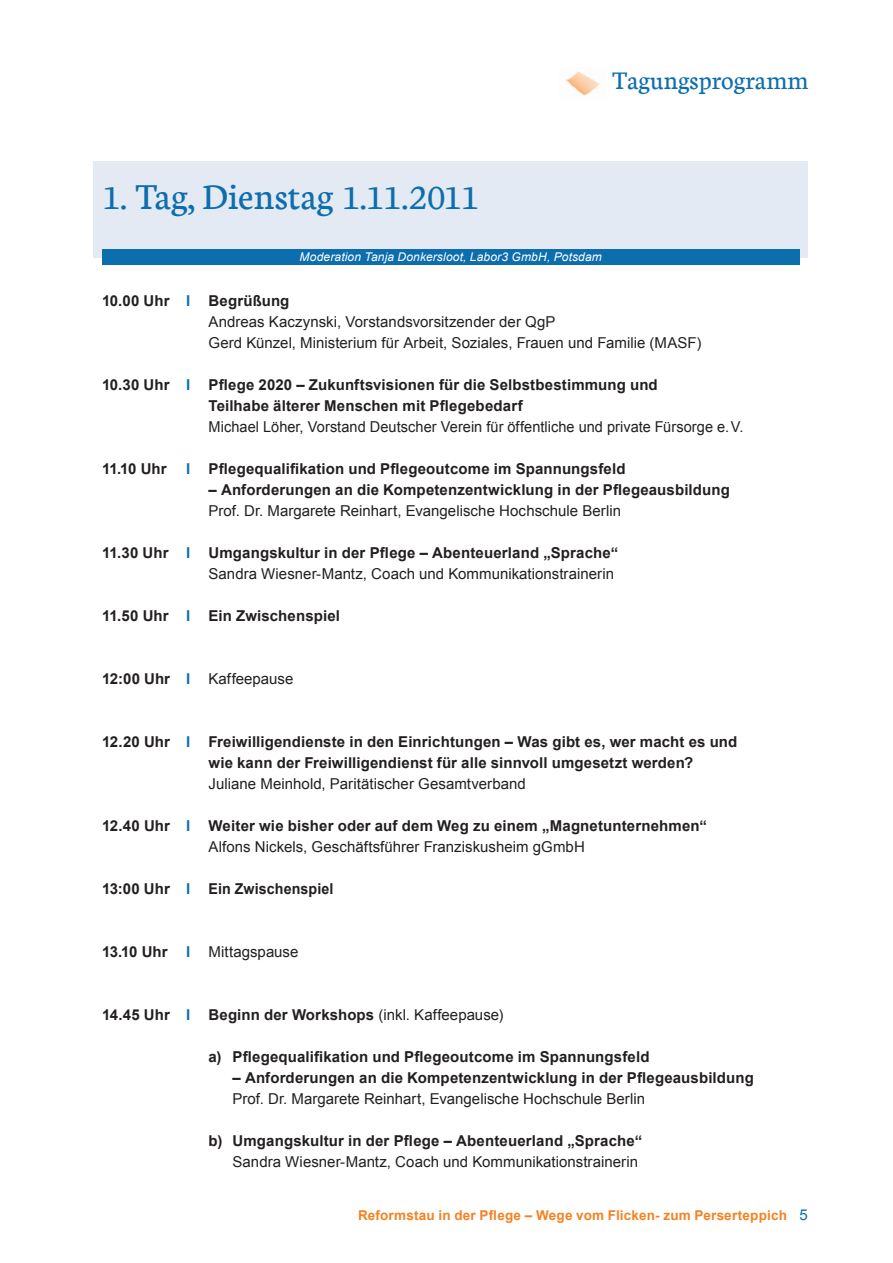
<style>
.page{position:relative;width:893px;height:1263px;background:#fff}
.page>*{position:absolute;margin:0;border:0;box-sizing:border-box;transform-origin:0 0}
.t1{font:39px "Neuton";letter-spacing:-.01em;color:#0d6eae}
.t2{font:27px "Neuton";color:#0d6eae}
.t3{font:700 15px/21px "Arial";letter-spacing:.01em;color:#231f20}
.t4{font:15px/21px "Arial";letter-spacing:.005em;color:#231f20}
.t5{font:700 13.5px "Arial";letter-spacing:.015em;color:#f58220}
.t6{font:italic 12px "Arial";letter-spacing:.015em;color:#fff}
.s1{font-weight:700}
.s2{font-weight:700;color:#0d6eae}
.s3{color:#0d6eae}
.s4{font-weight:400}
.s5{font-weight:400;font-size:15px;color:#0d6eae}
</style>
<div class="page">
<img style="left:565px;top:71px;width:35px;height:25px">
<div style="left:94px;top:162px;width:714px;height:96px;background:#e4eaf4"></div>
<div style="left:102px;top:249px;width:697px;height:16px;background:#0d6eae"></div>
<h2 class="t2" style="left:612px;top:64px;width:198px">Tagungsprogramm</h2>
<h1 class="t1" style="left:102px;top:174px;width:379px">1. Tag, Dienstag 1.11.2011</h1>
<p class="t6" style="left:300px;top:249px;width:304px">Moderation Tanja Donkersloot, Labor3 GmbH, Potsdam</p>
<p class="t4" style="left:209px;top:290px;width:495px;text-indent:-106px"><span class="s1">10.00 Uhr</span> <span class="s2">I</span> <span class="s1">Begrüßung<br></span>Andreas Kaczynski, Vorstandsvorsitzender der QgP<br>Gerd Künzel, Ministerium für Arbeit, Soziales, Frauen und Familie (MASF)</p>
<p class="t3" style="left:209px;top:375px;width:451px;text-indent:-106px">10.30 Uhr <span class="s3">I</span> Pflege 2020 – Zukunftsvisionen für die Selbstbestimmung und<br>Teilhabe älterer Menschen mit Pflegebedarf</p>
<p class="t4" style="left:209px;top:416px;width:536px">Michael Löher, Vorstand Deutscher Verein für öffentliche und private Fürsorge e.V.</p>
<p class="t3" style="left:102px;top:459px;width:66px">11.10 Uhr</p>
<p class="t3" style="left:186px;top:459px;width:441px"><span class="s3">I</span> Pflegequalifikation und Pflegeoutcome im Spannungsfeld</p>
<p class="t3" style="left:209px;top:480px;width:523px">– Anforderungen an die Kompetenzentwicklung in der Pflegeausbildung</p>
<p class="t4" style="left:209px;top:500px;width:414px">Prof. Dr. Margarete Reinhart, Evangelische Hochschule Berlin</p>
<p class="t3" style="left:102px;top:543px;width:518px;text-align:right">11.30 Uhr <span class="s3">I</span> Umgangskultur in der Pflege – Abenteuerland „Sprache“<br><span class="s4">Sandra Wiesner-Mantz, Coach und Kommunikationstrainerin</span></p>
<p class="t3" style="left:102px;top:606px;width:239px">11.50 Uhr <span class="s3">I</span> Ein Zwischenspiel</p>
<p class="t4" style="left:102px;top:668px;width:193px"><span class="s1">12:00 Uhr</span> <span class="s2">I</span> Kaffeepause</p>
<p class="t3" style="left:209px;top:732px;width:530px;text-indent:-106px">12.20 Uhr <span class="s3">I</span> Freiwilligendienste in den Einrichtungen – Was gibt es, wer macht es und wie kann der Freiwilligendienst für alle sinnvoll umgesetzt werden?</p>
<p class="t4" style="left:209px;top:773px;width:319px">Juliane Meinhold, Paritätischer Gesamtverband</p>
<p class="t3" style="left:209px;top:816px;width:500px;text-indent:-106px">12.40 Uhr <span class="s3">I</span> Weiter wie bisher oder auf dem Weg zu einem „Magnetunternehmen“<br><span class="s4">Alfons Nickels, Geschäftsführer Franziskusheim gGmbH</span></p>
<p class="t3" style="left:102px;top:879px;width:233px">13:00 Uhr <span class="s3">I</span> Ein Zwischenspiel</p>
<p class="t4" style="left:102px;top:941px;width:198px"><span class="s1">13.10 Uhr</span> <span class="s2">I</span> Mittagspause</p>
<p class="t3" style="left:102px;top:1005px;width:403px">14.45 Uhr <span class="s3">I</span> Beginn der Workshops <span class="s4">(inkl. Kaffeepause)</span></p>
<p class="t3" style="left:209px;top:1047px;width:442px">a) Pflegequalifikation und Pflegeoutcome im Spannungsfeld</p>
<p class="t3" style="left:233px;top:1068px;width:523px">– Anforderungen an die Kompetenzentwicklung in der Pflegeausbildung</p>
<p class="t4" style="left:233px;top:1088px;width:414px">Prof. Dr. Margarete Reinhart, Evangelische Hochschule Berlin</p>
<p class="t3" style="left:209px;top:1131px;width:435px">b) Umgangskultur in der Pflege – Abenteuerland „Sprache“</p>
<p class="t4" style="left:233px;top:1151px;width:407px">Sandra Wiesner-Mantz, Coach und Kommunikationstrainerin</p>
<p class="t5" style="left:358px;top:1206px;width:451px">Reformstau in der Pflege – Wege vom Flicken- zum Perserteppich <span class="s5">5</span></p>
</div>
